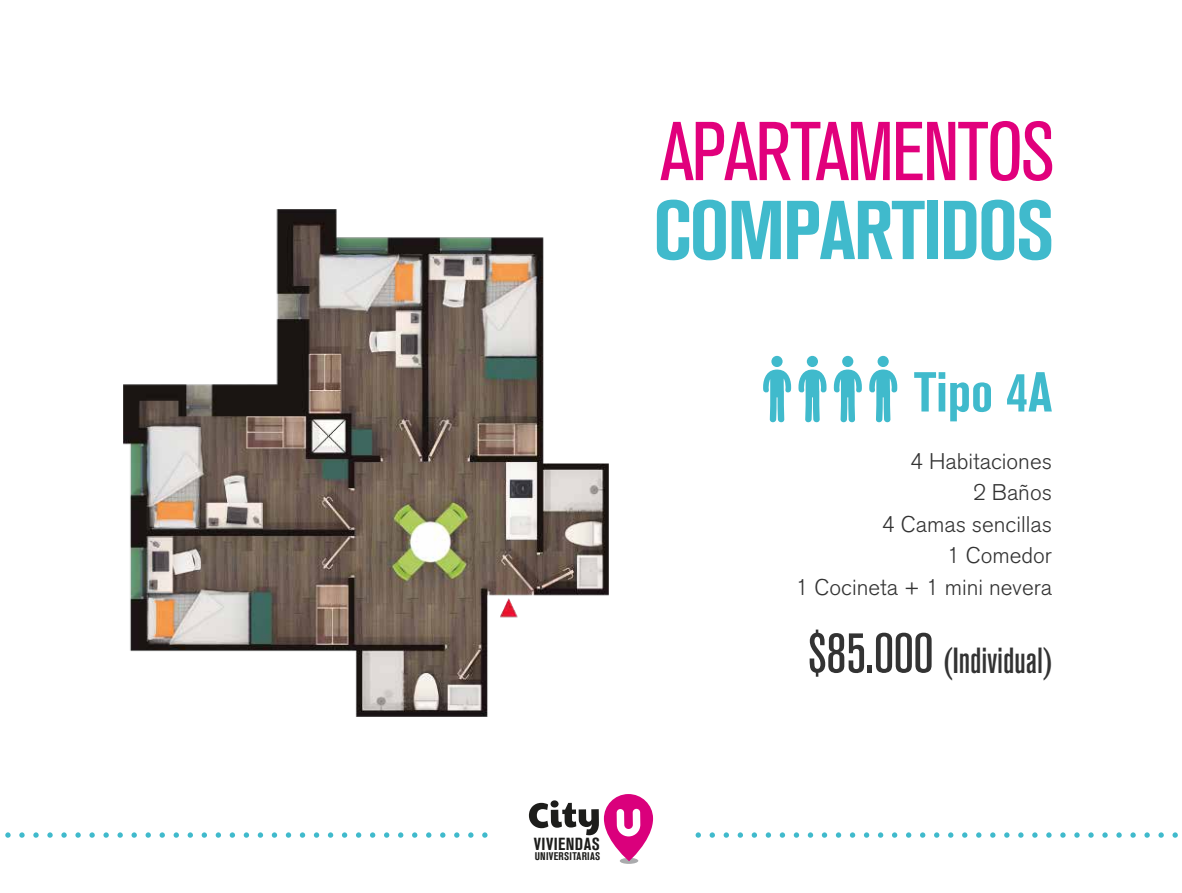
<style>
.page{position:relative;width:1182px;height:893px;background:#fff}
.page>*{position:absolute;margin:0;border:0;box-sizing:border-box;transform-origin:0 0}
.t1{font:condensed 82.5px "Akzidenz Grotesk BQ";letter-spacing:-.025em;color:#e1007c}
.t2{font:700 condensed 82.5px "Akzidenz Grotesk BQ";letter-spacing:-.025em;color:#40bacc}
.t3{font:700 72px "Amatic";color:#40bacc}
.t4{font:700 condensed 55.8px "Akzidenz Grotesk BQ";color:#40bacc}
.t5{font:500 condensed 36px "Akzidenz Grotesk BQ";color:#333}
.t6{font:300 22.5px/31.5px "Akzidenz Grotesk BQ";color:#333;text-align:right}
.t7{font:17.4px "Akzidenz Grotesk BQ Bd Cnd Alt";letter-spacing:.025em;color:#1d1d1b}
.t8{font:11.1px "Akzidenz Grotesk BQ Bd Cnd Alt";letter-spacing:.025em;color:#1d1d1b}
.s1{font-size:55.8px}
</style>
<div class="page">
<div style="left:619px;top:858px;width:19px;height:6px;background:#aaabad;border-radius:50%"></div>
<svg style="left:608px;top:794px;width:45px;height:67px"></svg>
<img style="left:123px;top:209px;width:485px;height:627px">
<div style="left:877px;top:356px;width:11px;height:11px;background:#40bacc;border-radius:50%"></div>
<svg style="left:869px;top:369px;width:28px;height:54px"></svg>
<div style="left:842px;top:356px;width:11px;height:11px;background:#40bacc;border-radius:50%"></div>
<svg style="left:833px;top:369px;width:29px;height:54px"></svg>
<div style="left:806px;top:356px;width:11px;height:11px;background:#40bacc;border-radius:50%"></div>
<svg style="left:798px;top:369px;width:29px;height:54px"></svg>
<div style="left:771px;top:356px;width:11px;height:11px;background:#40bacc;border-radius:50%"></div>
<svg style="left:763px;top:369px;width:28px;height:54px"></svg>
<p class="t1" style="left:660px;top:105px;width:395px">APARTAMENTOS</p>
<p class="t2" style="left:653px;top:183px;width:402px">COMPARTIDOS</p>
<p class="t4" style="left:913px;top:360px;width:140px">Tipo 4A</p>
<p class="t6" style="left:795px;top:445px;width:258px">4 Habitaciones<br>2 Baños<br>4 Camas sencillas<br>1 Comedor<br>1 Cocineta + 1 mini nevera</p>
<p class="t5" style="left:807px;top:640px;width:245px"><span class="s1">$85.000</span> (Individual)</p>
<p class="t3" style="left:0;top:759px;width:494px">...................................</p>
<p class="t3" style="left:690px;top:759px;width:494px">...................................</p>
<p class="t7" style="left:534px;top:834px;width:67px">VIVIENDAS</p>
<p class="t8" style="left:534px;top:850px;width:67px">UNIVERSITARIAS</p>
</div>
